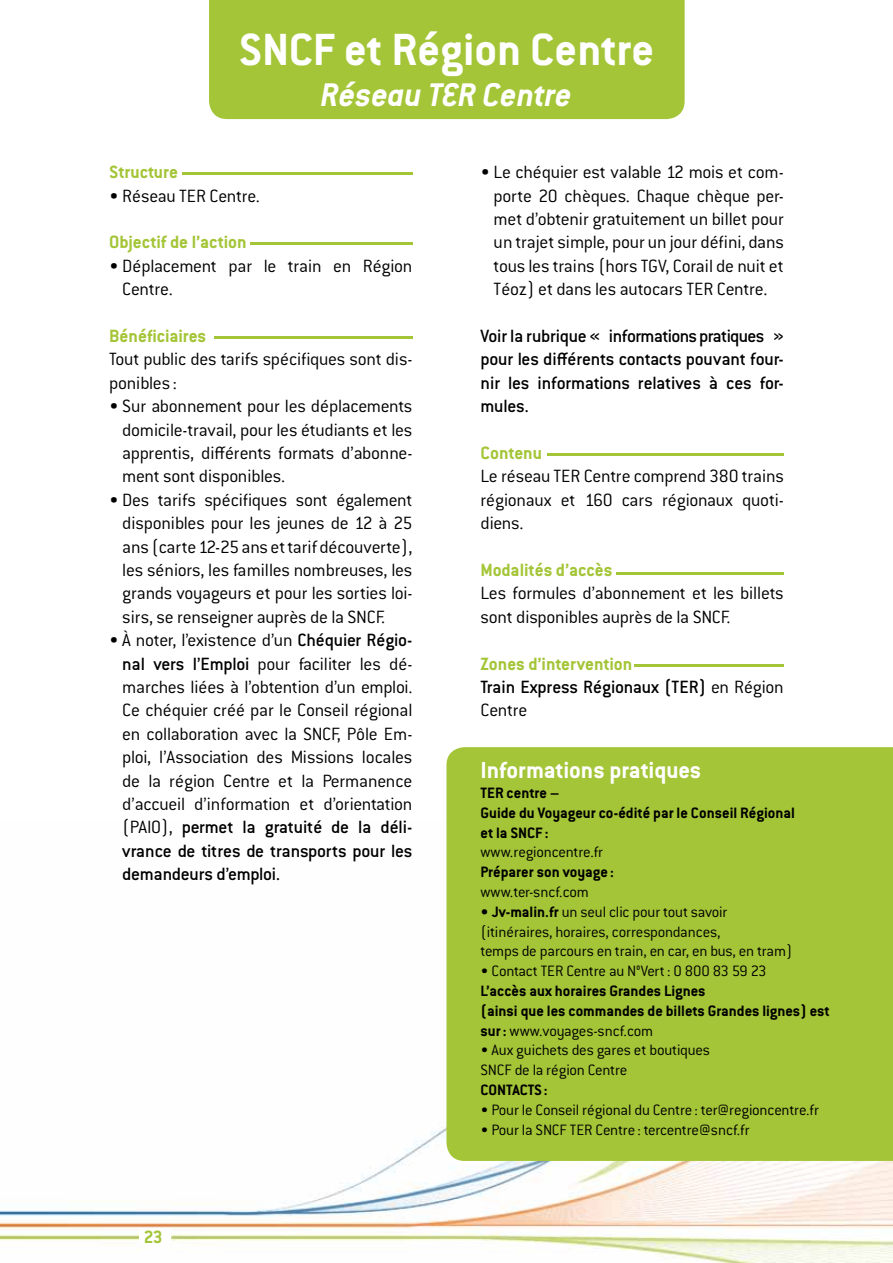
<style>
.page{position:relative;width:893px;height:1263px;background:#fff}
.page>*{position:absolute;margin:0;border:0;box-sizing:border-box;transform-origin:0 0}
.t1{font:700 49.5px "Conduit ITC Std";color:#fff}
.t2{font:italic 700 36px "Conduit ITC Std";color:#fff}
.t3{font:700 25.5px "Conduit ITC Std";color:#fff}
.t4{font:300 19.5px/23.4px "Conduit ITC Std";letter-spacing:-.015em;color:#000;text-align:justify}
.t5{font:500 19.5px/23.4px "Conduit ITC Std";letter-spacing:-.01em;color:#000;text-align:justify}
.t6{font:700 19.5px "Conduit ITC Std";color:#a4c537}
.t7{font:300 16.5px/19.8px "Conduit ITC Std";letter-spacing:-.015em;color:#000}
.t8{font:700 16.5px/19.8px "Conduit ITC Std";color:#000}
.s1{font-weight:500}
.s2{font-weight:700;color:#a4c537}
.s3{font-weight:300}
.s4{font-weight:700}
</style>
<div class="page">
<img style="left:0;top:1122px;width:893px;height:141px">
<div style="left:209px;top:0;width:476px;height:119px;background:#a4c537"></div>
<div style="left:140px;top:1229px;width:31px;height:14px;background:#fff"></div>
<hr style="left:182px;top:171px;width:230px;height:3px;background:#a4c537">
<hr style="left:250px;top:242px;width:162px;height:3px;background:#a4c537">
<hr style="left:547px;top:453px;width:237px;height:3px;background:#a4c537">
<div style="left:446px;top:747px;width:447px;height:414px;background:#a4c537"></div>
<hr style="left:617px;top:571px;width:167px;height:3px;background:#a4c537">
<hr style="left:634px;top:664px;width:150px;height:3px;background:#a4c537">
<hr style="left:214px;top:335px;width:198px;height:3px;background:#a4c537">
<h1 class="t1" style="left:239px;top:20px;width:417px">SNCF et Région Centre</h1>
<h2 class="t2" style="left:321px;top:73px;width:253px">Réseau TER Centre</h2>
<p class="t6" style="left:109px;top:160px;width:70px">Structure</p>
<p class="t4" style="left:109px;top:183px;width:152px">• Réseau TER Centre.</p>
<p class="t6" style="left:109px;top:230px;width:139px">Objectif de l’action</p>
<p class="t4" style="left:122px;top:253px;width:292px;text-indent:-13px">• Déplacement par le train en Région<br>Centre.</p>
<p class="t6" style="left:109px;top:324px;width:99px">Bénéficiaires</p>
<p class="t4" style="left:109px;top:347px;width:305px">Tout public des tarifs spécifiques sont dis&shy;ponibles :</p>
<p class="t4" style="left:122px;top:394px;width:292px;text-indent:-13px">• Sur abonnement pour les déplacements domicile-travail, pour les étudiants et les apprentis, différents formats d’abonne&shy;ment sont disponibles.</p>
<p class="t4" style="left:122px;top:487px;width:292px;text-indent:-13px">• Des tarifs spécifiques sont également disponibles pour les jeunes de 12 à 25 ans (carte 12-25 ans et tarif découverte), les séniors, les familles nombreuses, les grands voyageurs et pour les sorties loi&shy;sirs, se renseigner auprès de la SNCF.</p>
<p class="t4" style="left:122px;top:628px;width:292px;text-indent:-13px">• À noter, l’existence d’un <span class="s1">Chéquier Régio&shy;nal vers l’Emploi</span> pour faciliter les dé&shy;marches liées à l’obtention d’un emploi.<br>Ce chéquier créé par le Conseil régional en collaboration avec la SNCF, Pôle Em&shy;ploi, l’Association des Missions locales de la région Centre et la Permanence d’accueil d’information et d’orientation (PAIO), <span class="s1">permet la gratuité de la déli&shy;vrance de titres de transports pour les demandeurs d’emploi.</span></p>
<p class="t6" style="left:144px;top:1225px;width:21px">23</p>
<p class="t4" style="left:494px;top:160px;width:292px;text-indent:-13px">• Le chéquier est valable 12 mois et com&shy;porte 20 chèques. Chaque chèque per&shy;met d’obtenir gratuitement un billet pour un trajet simple, pour un jour défini, dans tous les trains (hors TGV, Corail de nuit et Téoz) et dans les autocars TER Centre.</p>
<p class="t5" style="left:480px;top:324px;width:305px">Voir la rubrique « informations pratiques » pour les différents contacts pouvant four&shy;nir les informations relatives à ces for&shy;mules.</p>
<p class="t6" style="left:480px;top:441px;width:63px">Contenu</p>
<p class="t4" style="left:480px;top:464px;width:305px">Le réseau TER Centre comprend 380 trains régionaux et 160 cars régionaux quoti&shy;diens.</p>
<p class="t6" style="left:480px;top:558px;width:134px">Modalités d’accès</p>
<p class="t4" style="left:480px;top:581px;width:305px">Les formules d’abonnement et les billets sont disponibles auprès de la SNCF.</p>
<p class="t5" style="left:480px;top:651px;width:305px;text-align:left"><span class="s2">Zones d’intervention<br></span>Train Express Régionaux (TER) <span class="s3">en Région<br>Centre</span></p>
<h3 class="t3" style="left:480px;top:755px;width:222px">Informations pratiques</h3>
<p class="t8" style="left:480px;top:782px;width:316px">TER centre –<br>Guide du Voyageur co-édité par le Conseil Régional et la SNCF :</p>
<p class="t7" style="left:480px;top:842px;width:124px">www.regioncentre.fr</p>
<p class="t8" style="left:480px;top:861px;width:135px">Préparer son voyage :</p>
<p class="t7" style="left:480px;top:881px;width:110px">www.ter-sncf.com</p>
<p class="t7" style="left:480px;top:901px;width:313px"><span class="s4">• Jv-malin.fr</span> un seul clic pour tout savoir (itinéraires, horaires, correspondances,<br>temps de parcours en train, en car, en bus, en tram)</p>
<p class="t7" style="left:480px;top:960px;width:287px">• Contact TER Centre au N°Vert: 0 800 83 59 23</p>
<p class="t8" style="left:480px;top:980px;width:351px">L’accès aux horaires Grandes Lignes<br>(ainsi que les commandes de billets Grandes lignes) est sur: <span class="s3">www.voyages-sncf.com</span></p>
<p class="t7" style="left:480px;top:1040px;width:231px">• Aux guichets des gares et boutiques<br>SNCF de la région Centre</p>
<p class="t8" style="left:480px;top:1079px;width:69px">CONTACTS :</p>
<p class="t7" style="left:480px;top:1099px;width:340px">• Pour le Conseil régional du Centre : ter@regioncentre.fr</p>
<p class="t7" style="left:480px;top:1119px;width:271px">• Pour la SNCF TER Centre : tercentre@sncf.fr</p>
</div>
